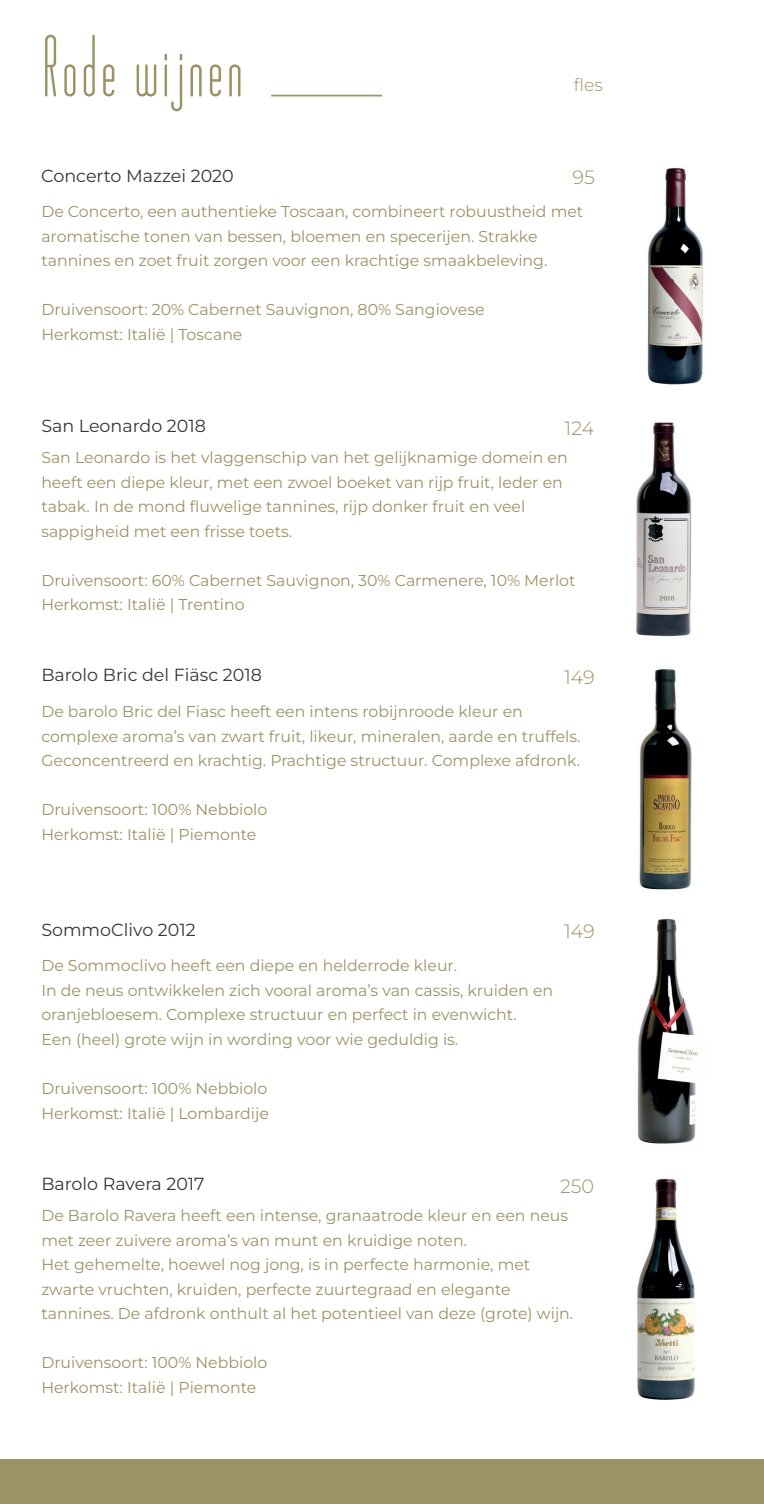
<style>
.page{position:relative;width:764px;height:1504px;background:#fff}
.page>*{position:absolute;margin:0;border:0;box-sizing:border-box;transform-origin:0 0}
.t1{font:82.25px "Matchbook";color:#9b9366}
.t2{font:300 19.25px "Montserrat";color:#9b9366}
.t3{font:17.5px "Montserrat";color:#373832}
.t4{font:300 17.5px "Montserrat";color:#9b9366}
.t5{font:15.75px/24.5px "Montserrat";color:#9b9366}
</style>
<div class="page">
<div style="left:0;top:1458px;width:764px;height:45px;background:#9b9366"></div>
<hr style="left:271px;top:95px;width:111px;height:1px;background:#9b9366">
<img style="left:647px;top:168px;width:56px;height:217px">
<img style="left:637px;top:1178px;width:58px;height:222px">
<img style="left:637px;top:918px;width:61px;height:226px">
<img style="left:635px;top:422px;width:57px;height:215px">
<img style="left:639px;top:668px;width:53px;height:222px">
<h1 class="t1" style="left:41px;top:24px;width:205px">Rode wijnen</h1>
<p class="t4" style="left:574px;top:73px;width:31px">fles</p>
<p class="t3" style="left:41px;top:163px;width:194px">Concerto Mazzei 2020</p>
<p class="t5" style="left:41px;top:199px;width:543px">De Concerto, een authentieke Toscaan, combineert robuustheid met aromatische tonen van bessen, bloemen en specerijen. Strakke tannines en zoet fruit zorgen voor een krachtige smaakbeleving.</p>
<p class="t5" style="left:41px;top:297px;width:445px">Druivensoort: 20% Cabernet Sauvignon, 80% Sangiovese<br>Herkomst: Italië | Toscane</p>
<p class="t2" style="left:573px;top:164px;width:24px">95</p>
<p class="t3" style="left:41px;top:414px;width:166px">San Leonardo 2018</p>
<p class="t5" style="left:41px;top:444px;width:528px">San Leonardo is het vlaggenschip van het gelijknamige domein en heeft een diepe kleur, met een zwoel boeket van rijp fruit, leder en tabak. In de mond fluwelige tannines, rijp donker fruit en veel sappigheid met een frisse toets.</p>
<p class="t5" style="left:41px;top:567px;width:536px">Druivensoort: 60% Cabernet Sauvignon, 30% Carmenere, 10% Merlot<br>Herkomst: Italië | Trentino</p>
<p class="t2" style="left:565px;top:414px;width:31px">124</p>
<p class="t3" style="left:41px;top:663px;width:222px">Barolo Bric del Fiäsc 2018</p>
<p class="t5" style="left:41px;top:698px;width:541px">De barolo Bric del Fiasc heeft een intens robijnroode kleur en complexe aroma’s van zwart fruit, likeur, mineralen, aarde en truffels.<br>Geconcentreerd en krachtig. Prachtige structuur. Complexe afdronk.</p>
<p class="t5" style="left:41px;top:796px;width:228px">Druivensoort: 100% Nebbiolo<br>Herkomst: Italië | Piemonte</p>
<p class="t2" style="left:564px;top:664px;width:32px">149</p>
<p class="t3" style="left:41px;top:917px;width:156px">SommoClivo 2012</p>
<p class="t5" style="left:41px;top:952px;width:513px">De Sommoclivo heeft een diepe en helderrode kleur.<br>In de neus ontwikkelen zich vooral aroma’s van cassis, kruiden en oranjebloesem. Complexe structuur en perfect in evenwicht.<br>Een (heel) grote wijn in wording voor wie geduldig is.</p>
<p class="t5" style="left:41px;top:1075px;width:229px">Druivensoort: 100% Nebbiolo<br>Herkomst: Italië | Lombardije</p>
<p class="t2" style="left:564px;top:918px;width:32px">149</p>
<p class="t3" style="left:41px;top:1171px;width:165px">Barolo Ravera 2017</p>
<p class="t5" style="left:41px;top:1202px;width:533px">De Barolo Ravera heeft een intense, granaatrode kleur en een neus met zeer zuivere aroma’s van munt en kruidige noten.<br>Het gehemelte, hoewel nog jong, is in perfecte harmonie, met zwarte vruchten, kruiden, perfecte zuurtegraad en elegante tannines. De afdronk onthult al het potentieel van deze (grote) wijn.</p>
<p class="t5" style="left:41px;top:1349px;width:228px">Druivensoort: 100% Nebbiolo<br>Herkomst: Italië | Piemonte</p>
<p class="t2" style="left:560px;top:1172px;width:36px">250</p>
</div>
